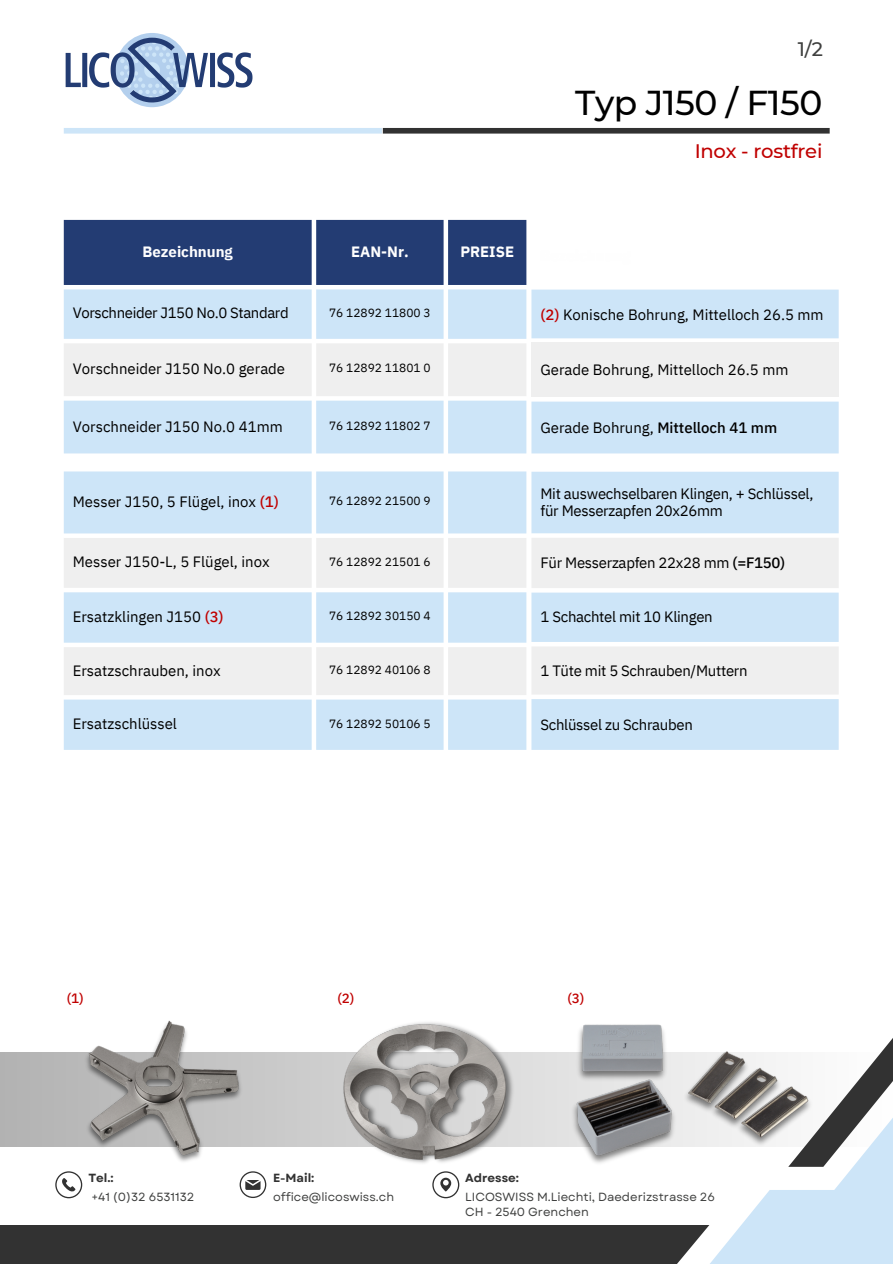
<style>
.page{position:relative;width:893px;height:1264px;background:#fff}
.page>*{position:absolute;margin:0;border:0;box-sizing:border-box;transform-origin:0 0}
.t1{font:500 34.5px "Montserrat";letter-spacing:-.015em;color:#000}
.t2{font:500 19.5px "Montserrat";letter-spacing:-.015em;color:#c00000}
.t3{font:500 19.5px "Montserrat";color:#3f403f}
.t4{font:15px "IBM Plex Sans";color:#000}
.t5{font:15px/16.8px "IBM Plex Sans";letter-spacing:-.02em;color:#000}
.t6{font:15px "IBM Plex Sans";letter-spacing:-.025em;color:#000}
.t7{font:700 15px "IBM Plex Sans";color:#fefefe}
.t8{font:700 15px "IBM Plex Sans";color:#fff}
.t9{font:500 13.5px "IBM Plex Sans";color:#c00000}
.t10{font:12px "IBM Plex Sans";color:#000}
.t11{font:11.85px/14.7px "Garet";color:#3f403f}
.t12{font:700 11.85px "Garet";color:#323232}
.s1{font-weight:500;color:#c00000}
.s2{font-weight:500}
</style>
<div class="page">
<div style="left:64px;top:220px;width:462px;height:65px;background:#233c73"></div>
<svg style="left:64px;top:289px;width:462px;height:164px;background:#d1e7f8"></svg>
<div style="left:64px;top:343px;width:462px;height:53px;background:#efefef"></div>
<svg style="left:531px;top:289px;width:307px;height:164px;background:#d1e7f8"></svg>
<div style="left:531px;top:343px;width:307px;height:54px;background:#efefef"></div>
<svg style="left:531px;top:471px;width:307px;height:279px;background:#d1e7f8"></svg>
<svg style="left:531px;top:538px;width:307px;height:156px;fill:#efefef"></svg>
<svg style="left:0;top:1039px;width:892px;height:224px"></svg>
<div style="left:64px;top:128px;width:318px;height:6px;background:#cde5f8"></div>
<div style="left:383px;top:128px;width:446px;height:6px;background:#323232"></div>
<svg style="left:64px;top:471px;width:462px;height:279px;background:#d1e7f8"></svg>
<svg style="left:64px;top:538px;width:462px;height:157px;fill:#efefef"></svg>
<div style="left:115px;top:33px;width:74px;height:74px;background:#b3cfed;border-radius:50%"></div>
<svg style="left:66px;top:38px;width:186px;height:64px"></svg>
<img style="left:64px;top:1020px;width:193px;height:151px">
<img style="left:331px;top:1022px;width:195px;height:156px">
<img style="left:555px;top:1024px;width:281px;height:146px">
<h3 class="t3" style="left:797px;top:38px;width:27px">1/2</h3>
<h3 class="t1" style="left:575px;top:81px;width:248px">Typ J150 / F150</h3>
<h4 class="t2" style="left:694px;top:139px;width:129px">Inox - rostfrei</h4>
<p class="t7" style="left:142px;top:241px;width:92px">Bezeichnung</p>
<h2 class="t8" style="left:351px;top:241px;width:59px">EAN-Nr.</h2>
<h1 class="t7" style="left:460px;top:241px;width:55px">PREISE</h1>
<h2 class="t6" style="left:73px;top:303px;width:217px">Vorschneider J150 No.0 Standard</h2>
<p class="t10" style="left:329px;top:305px;width:103px">76 12892 11800 3</p>
<p class="t4" style="left:73px;top:359px;width:214px">Vorschneider J150 No.0 gerade</p>
<p class="t10" style="left:329px;top:360px;width:103px">76 12892 11801 0</p>
<p class="t4" style="left:73px;top:416px;width:211px">Vorschneider J150 No.0 41mm</p>
<p class="t10" style="left:329px;top:417px;width:103px">76 12892 11802 7</p>
<p class="t4" style="left:73px;top:492px;width:207px">Messer J150, 5 Flügel, inox <span class="s1">(1)</span></p>
<p class="t10" style="left:329px;top:493px;width:103px">76 12892 21500 9</p>
<p class="t4" style="left:73px;top:551px;width:198px">Messer J150-L, 5 Flügel, inox</p>
<p class="t10" style="left:329px;top:553px;width:103px">76 12892 21501 6</p>
<p class="t4" style="left:73px;top:607px;width:152px">Ersatzklingen J150 <span class="s1">(3)</span></p>
<p class="t10" style="left:329px;top:608px;width:103px">76 12892 30150 4</p>
<p class="t4" style="left:73px;top:660px;width:149px">Ersatzschrauben, inox</p>
<p class="t10" style="left:329px;top:661px;width:103px">76 12892 40106 8</p>
<p class="t4" style="left:73px;top:714px;width:106px">Ersatzschlüssel</p>
<p class="t10" style="left:329px;top:715px;width:103px">76 12892 50106 5</p>
<p class="t4" style="left:540px;top:304px;width:284px"><span class="s1">(2)</span> Konische Bohrung, Mittelloch 26.5 mm</p>
<p class="t4" style="left:540px;top:360px;width:249px">Gerade Bohrung, Mittelloch 26.5 mm</p>
<p class="t4" style="left:540px;top:418px;width:238px">Gerade Bohrung, <span class="s2">Mittelloch 41 mm</span></p>
<p class="t5" style="left:540px;top:484px;width:274px">Mit auswechselbaren Klingen, + Schlüssel, für Messerzapfen 20x26mm</p>
<p class="t5" style="left:540px;top:554px;width:246px">Für Messerzapfen 22x28 mm <span class="s2">(=F150)</span></p>
<p class="t5" style="left:540px;top:608px;width:174px">1 Schachtel mit 10 Klingen</p>
<p class="t5" style="left:540px;top:661px;width:209px">1 Tüte mit 5 Schrauben/Muttern</p>
<p class="t5" style="left:540px;top:715px;width:154px">Schlüssel zu Schrauben</p>
<p class="t9" style="left:67px;top:988px;width:18px">(1)</p>
<p class="t9" style="left:337px;top:988px;width:18px">(2)</p>
<p class="t9" style="left:567px;top:988px;width:18px">(3)</p>
<p class="t12" style="left:88px;top:1169px;width:27px">Tel.:</p>
<p class="t12" style="left:273px;top:1169px;width:43px">E-Mail:</p>
<p class="t12" style="left:465px;top:1169px;width:55px">Adresse:</p>
<p class="t11" style="left:91px;top:1189px;width:105px">+41 (0)32 6531132</p>
<p class="t11" style="left:273px;top:1189px;width:123px">office@licoswiss.ch</p>
<p class="t11" style="left:465px;top:1189px;width:251px">LICOSWISS M.Liechti, Daederizstrasse 26<br>CH - 2540 Grenchen</p>
</div>
